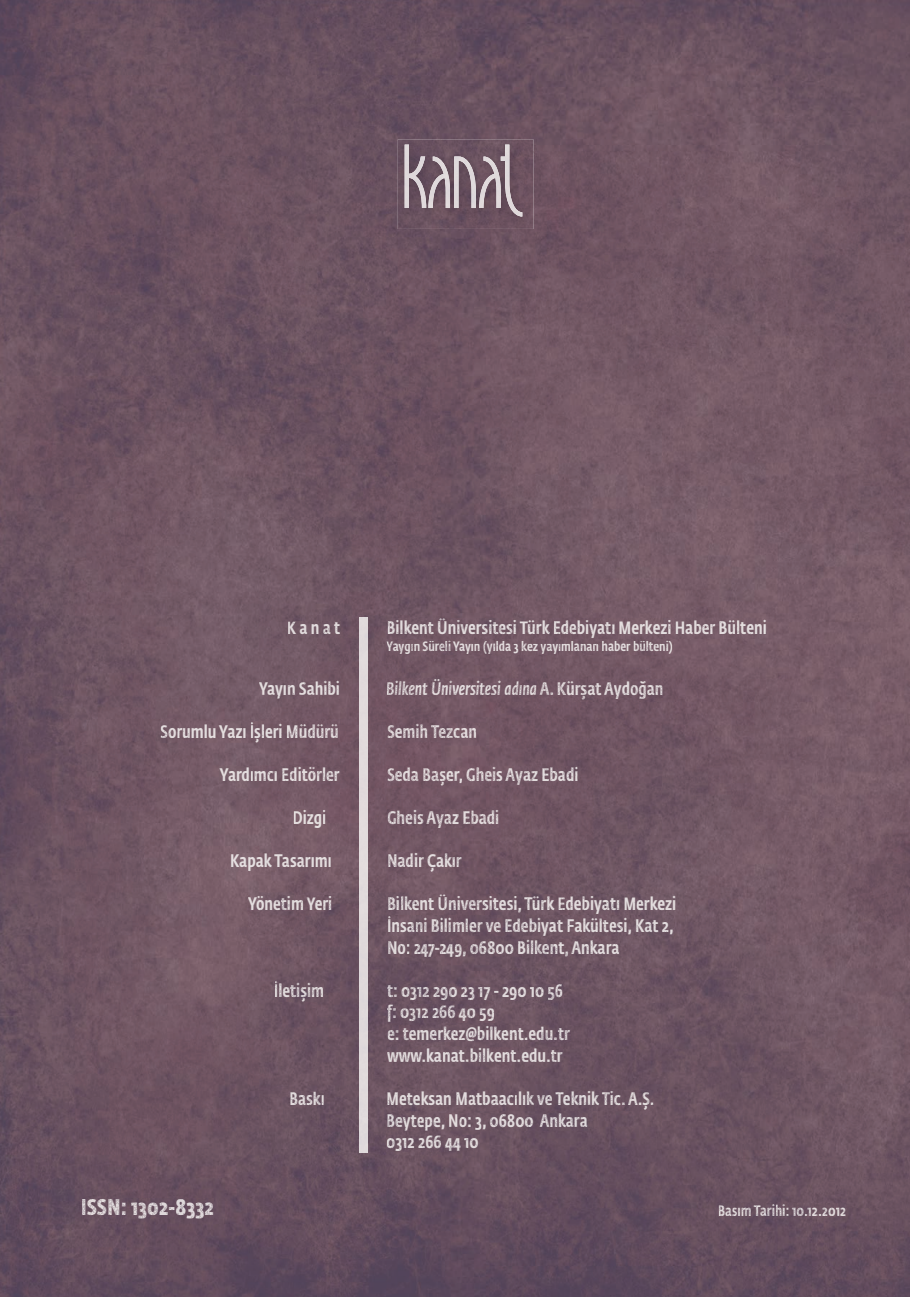
<style>
.page{position:relative;width:910px;height:1297px;background:#fff}
.page>*{position:absolute;margin:0;border:0;box-sizing:border-box;transform-origin:0 0}
.t1{font:700 22.5px "Fedra Sans Cond Std";color:#ded8da}
.t2{font:500 18px/21.6px "Fedra Sans Cond Std";color:#e1dbdc}
.t3{font:500 18px "Fedra Sans Cond Std";color:#e2dcdd}
.t4{font:500 18px "Fedra Sans Cond Std";color:#e3ddde}
.t5{font:500 18px "Fedra Sans Cond Std";color:#e5dfe0}
.t6{font:500 18px "Fedra Sans Cond Std";color:#e1dadc}
.t7{font:500 18px "Fedra Sans Cond Std";color:#e4dede}
.t8{font:500 15px "Fedra Sans Cond Std";color:#e1dadb}
.t9{font:500 13.5px "Fedra Sans Cond Std";color:#e2dcdd}
.s1{color:#e1dbdc}
.s2{color:#dfd8da}
.s3{color:#e4dede}
.s4{color:#e3ddde}
.s5{color:#e1dadc}
.s6{color:#e3dcdd}
.s7{color:#e2dcdd}
.s8{color:#e1d9db}
.s9{color:#e6e1e2}
.s10{font-style:italic}
.s11{font-style:italic;color:#e1d9db}
.s12{font-style:italic;color:#e3dcdd}
.s13{font-style:italic;color:#e4dede}
.s14{font-style:italic;color:#e3ddde}
.s15{color:#e4ddde}
.s16{color:#e2dbdc}
.s17{color:#e2ddde}
.s18{color:#e0d9db}
.s19{color:#e4dedf}
.s20{color:#dfd8db}
.s21{color:#ded8da}
.s22{color:#e1dbdd}
.s23{color:#e1dcdd}
.s24{color:#e1dadb}
.s25{color:#dfdadc}
.s26{color:#e2dcde}
.s27{color:#ded8db}
.s28{color:#e3dddf}
.s29{color:#dfd9db}
.s30{color:#e0dadb}
</style>
<div class="page">
<img style="left:0;top:0;width:440px;height:1297px">
<img style="left:440px;top:0;width:470px;height:151px">
<img style="left:490px;top:151px;width:420px;height:1146px">
<img style="left:440px;top:229px;width:50px;height:1068px">
<img style="left:398px;top:139px;width:135px;height:90px">
<img style="left:454px;top:156px;width:22px;height:52px">
<img style="left:501px;top:145px;width:21px;height:72px">
<img style="left:405px;top:145px;width:21px;height:63px">
<img style="left:428px;top:156px;width:22px;height:52px">
<img style="left:479px;top:156px;width:22px;height:52px">
<div style="left:359px;top:618px;width:8px;height:534px;background:#e1dadb"></div>
<img style="left:388px;top:618px;width:378px;height:20px">
<img style="left:259px;top:680px;width:80px;height:18px">
<img style="left:288px;top:622px;width:52px;height:12px">
<img style="left:161px;top:722px;width:177px;height:21px">
<img style="left:220px;top:766px;width:120px;height:15px">
<div style="left:387px;top:678px;width:150px;height:17px;background:#725663"></div>
<div style="left:537px;top:681px;width:126px;height:19px;background:#715562"></div>
<img style="left:387px;top:723px;width:89px;height:15px">
<div style="left:387px;top:766px;width:191px;height:20px;background:#735663"></div>
<img style="left:294px;top:809px;width:32px;height:19px">
<img style="left:231px;top:854px;width:100px;height:17px">
<img style="left:388px;top:853px;width:74px;height:19px">
<div style="left:388px;top:809px;width:111px;height:19px;background:#715562"></div>
<img style="left:248px;top:896px;width:84px;height:14px">
<img style="left:275px;top:981px;width:48px;height:21px">
<img style="left:290px;top:1091px;width:34px;height:14px">
<img style="left:388px;top:894px;width:288px;height:20px">
<img style="left:388px;top:916px;width:285px;height:20px">
<div style="left:388px;top:939px;width:231px;height:18px;background:#6c5461"></div>
<img style="left:387px;top:984px;width:176px;height:16px">
<img style="left:387px;top:1004px;width:107px;height:18px">
<div style="left:388px;top:1026px;width:182px;height:15px;background:#6b5361"></div>
<div style="left:387px;top:1047px;width:176px;height:15px;background:#6f5663"></div>
<div style="left:386px;top:641px;width:286px;height:13px;background:#735864"></div>
<img style="left:387px;top:1091px;width:267px;height:19px">
<img style="left:387px;top:1113px;width:200px;height:18px">
<img style="left:387px;top:1135px;width:92px;height:16px">
<div style="left:82px;top:1198px;width:131px;height:20px;background:#674f5e"></div>
<img style="left:719px;top:1204px;width:127px;height:12px">
<p class="t3" style="left:287px;top:617px;width:55px">K<span class="s1">a</span> n<span class="s2">a</span> t</p>
<p class="t3" style="left:259px;top:677px;width:82px"><span class="s3">Ya</span>yın <span class="s4">Sahi</span>bi</p>
<p class="t3" style="left:160px;top:721px;width:180px">So<span class="s4">ruml</span><span class="s3">u Ya</span><span class="s4">zı İşl</span>eri Müdü<span class="s5">rü</span></p>
<p class="t4" style="left:220px;top:764px;width:121px"><span class="s3">Ya</span>rdım<span class="s6">cı</span> <span class="s7">E</span><span class="s8">d</span>i<span class="s6">tö</span><span class="s8">rl</span><span class="s7">er</span></p>
<p class="t3" style="left:387px;top:617px;width:382px">Bilkent Üniv<span class="s4">er</span>sitesi <span class="s4">Tür</span>k Edebiyatı <span class="s3">Merk</span><span class="s4">ez</span><span class="s3">i</span> <span class="s4">Ha</span><span class="s6">ber</span> <span class="s4">Bü</span><span class="s3">lt</span><span class="s4">en</span><span class="s9">i</span></p>
<p class="t9" style="left:387px;top:639px;width:288px">Yaygın <span class="s4">S</span>ür<span class="s1">eli</span> <span class="s4">Ya</span><span class="s6">yı</span>n <span class="s6">(y</span><span class="s4">ıl</span><span class="s6">da</span> 3 <span class="s6">k</span><span class="s4">ez</span> yay<span class="s6">ım</span>lana<span class="s6">n</span> <span class="s4">habe</span><span class="s3">r</span> bü<span class="s6">lten</span><span class="s3">i)</span></p>
<p class="t3" style="left:386px;top:677px;width:279px"><span class="s10">Bi</span><span class="s11">lk</span><span class="s12">en</span><span class="s13">t</span> <span class="s12">Üniv</span><span class="s14">er</span><span class="s12">si</span><span class="s10">te</span><span class="s12">si a</span><span class="s10">dı</span><span class="s11">na</span> A. <span class="s6">Kü</span>rşat Aydoğan</p>
<p class="t6" style="left:387px;top:721px;width:92px">Se<span class="s7">mi</span>h <span class="s8">Te</span>zc<span class="s15">an</span></p>
<p class="t3" style="left:387px;top:764px;width:193px"><span class="s6">Se</span><span class="s16">da B</span><span class="s6">aş</span><span class="s16">er</span><span class="s6">, Gh</span><span class="s5">ei</span><span class="s6">s</span> Ayaz Ebadi</p>
<p class="t7" style="left:293px;top:807px;width:35px">Dizg<span class="s6">i</span></p>
<p class="t5" style="left:230px;top:850px;width:103px">Kapa<span class="s17">k</span> <span class="s3">Ta</span><span class="s4">sarı</span><span class="s3">mı</span></p>
<p class="t3" style="left:387px;top:850px;width:76px">Na<span class="s6">di</span>r <span class="s4">Ça</span>kı<span class="s18">r</span></p>
<p class="t3" style="left:387px;top:807px;width:114px"><span class="s8">Gh</span>eis Ayaz <span class="s6">Eba</span><span class="s5">di</span></p>
<p class="t3" style="left:248px;top:893px;width:86px"><span class="s19">Yö</span>netim Yeri</p>
<p class="t2" style="left:274px;top:980px;width:52px">İletişim</p>
<p class="t2" style="left:289px;top:1088px;width:37px">Ba<span class="s5">sk</span>ı</p>
<p class="t2" style="left:387px;top:893px;width:291px"><span class="s20">Bi</span>lk<span class="s7">en</span><span class="s4">t</span> <span class="s7">Ün</span>iver<span class="s7">site</span>si, Tü<span class="s21">rk</span> E<span class="s7">debiya</span><span class="s22">tı</span> <span class="s7">M</span><span class="s23">er</span><span class="s4">ke</span>zi<br><span class="s7">İnsa</span>ni Bilimle<span class="s24">r</span> <span class="s7">ve</span> <span class="s21">E</span>debi<span class="s7">yat</span> <span class="s4">Fa</span><span class="s7">kültesi, K</span><span class="s25">at</span> <span class="s26">2</span><span class="s7">,<br></span>No: 24<span class="s20">7-24</span><span class="s8">9,</span> 06800 Bilke<span class="s7">nt,</span>An<span class="s7">kara</span></p>
<p class="t2" style="left:387px;top:980px;width:184px"><span class="s25">t:</span> 0<span class="s24">31</span><span class="s25">2</span> 29<span class="s7">0</span> 23 17 <span class="s22">- 29</span>0 10 5<span class="s27">6 </span><span class="s5">f:</span> 0<span class="s21">31</span>2 <span class="s25">26</span><span class="s27">6</span> <span class="s21">40</span> <span class="s20">5</span><span class="s7">9<br></span>e: tem<span class="s25">er</span>kez@bilk<span class="s20">en</span><span class="s7">t.</span>ed<span class="s24">u.</span><span class="s25">tr </span><span class="s7">www.</span><span class="s28">ka</span><span class="s7">nat.</span><span class="s20">bi</span>lk<span class="s7">ent.edu.</span>tr</p>
<p class="t2" style="left:386px;top:1088px;width:270px"><span class="s7">Me</span>te<span class="s4">ks</span><span class="s7">an M</span>atbaacılık <span class="s25">v</span><span class="s29">e</span> <span class="s21">Te</span><span class="s25">kn</span><span class="s20">ik T</span>ic<span class="s5">.</span> <span class="s24">A.</span><span class="s27">Ş.<br></span><span class="s20">Be</span>ytepe, <span class="s6">N</span>o: <span class="s7">3,</span> <span class="s5">06</span>80<span class="s30">0</span> <span class="s27">A</span><span class="s25">nkara<br></span>03<span class="s22">12</span> 266 44 10</p>
<p class="t1" style="left:81px;top:1193px;width:135px"><span class="s25">I</span><span class="s20">S</span><span class="s1">SN:</span> 1<span class="s20">3</span><span class="s24">0</span>2<span class="s18">-</span>8<span class="s20">3</span>3<span class="s27">2</span></p>
<p class="t8" style="left:718px;top:1202px;width:130px"><span class="s20">Ba</span>sım <span class="s27">Ta</span><span class="s5">ri</span><span class="s27">hi</span>: <span class="s25">10</span><span class="s22">.1</span><span class="s7">2.</span><span class="s1">2012</span></p>
</div>
